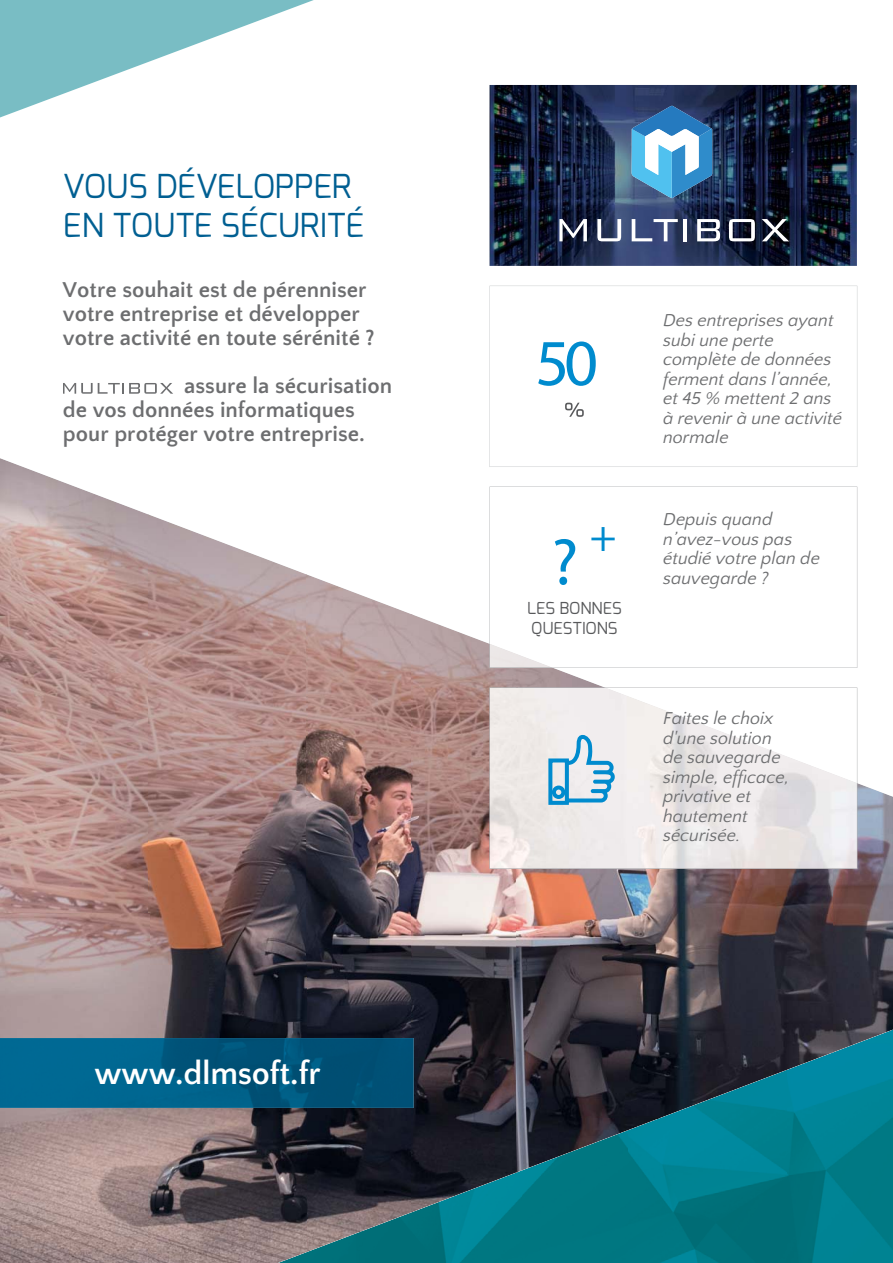
<style>
.page{position:relative;width:893px;height:1263px;background:#fff}
.page>*{position:absolute;margin:0;border:0;box-sizing:border-box;transform-origin:0 0}
.t1{font:500 66px "Maven Pro";color:#008bce}
.t2{font:500 45px "Maven Pro";color:#008bce}
.t3{font:33px/39.6px "Exo";color:#005f92}
.t4{font:700 33px "Quattrocento Sans";letter-spacing:-.01em;color:#fff}
.t5{font:700 22.5px/24px "Quattrocento Sans";color:#6d6e70}
.t6{font:italic 18px/19.5px "Quattrocento Sans";color:#6d6e70}
.t7{font:16.5px/19.8px "Exo";color:#58595b}
</style>
<div class="page">
<svg style="left:0;top:0;width:314px;height:118px"></svg>
<svg style="left:412px;top:455px;width:481px;height:808px"></svg>
<img style="left:833px;top:1054px;width:60px;height:13px">
<img style="left:570px;top:1119px;width:92px;height:50px">
<img style="left:517px;top:1174px;width:10px;height:47px">
<img style="left:0;top:458px;width:149px;height:805px">
<img style="left:149px;top:515px;width:157px;height:748px">
<img style="left:306px;top:574px;width:106px;height:689px">
<img style="left:411px;top:607px;width:106px;height:614px">
<img style="left:517px;top:668px;width:89px;height:19px">
<img style="left:833px;top:782px;width:60px;height:272px">
<img style="left:570px;top:869px;width:263px;height:250px">
<img style="left:517px;top:869px;width:53px;height:305px">
<img style="left:569px;top:1118px;width:92px;height:36px">
<img style="left:489px;top:85px;width:368px;height:181px">
<svg style="left:489px;top:286px;width:368px;height:181px"></svg>
<svg style="left:565px;top:403px;width:19px;height:14px"></svg>
<svg style="left:489px;top:487px;width:368px;height:181px"></svg>
<img style="left:489px;top:644px;width:64px;height:24px">
<img style="left:489px;top:687px;width:368px;height:182px">
<img style="left:0;top:1038px;width:414px;height:70px">
<svg style="left:548px;top:687px;width:309px;height:119px"></svg>
<svg style="left:559px;top:219px;width:28px;height:22px"></svg>
<svg style="left:597px;top:219px;width:24px;height:22px"></svg>
<svg style="left:632px;top:219px;width:46px;height:22px"></svg>
<hr style="left:683px;top:219px;width:4px;height:22px;background:#fff">
<svg style="left:697px;top:219px;width:23px;height:22px"></svg>
<svg style="left:729px;top:219px;width:26px;height:22px"></svg>
<svg style="left:762px;top:219px;width:27px;height:22px"></svg>
<svg style="left:631px;top:105px;width:81px;height:94px"></svg>
<svg style="left:63px;top:383px;width:110px;height:11px"></svg>
<h3 class="t3" style="left:63px;top:166px;width:303px">VOUS DÉVELOPPER<br>EN TOUTE SÉCURITÉ</h3>
<p class="t5" style="left:63px;top:279px;width:313px">Votre souhait est de pérenniser votre entreprise et développer votre activité en toute sérénité ?</p>
<p class="t5" style="left:63px;top:375px;width:331px;text-indent:121px">assure la sécurisation de vos données informatiques pour protéger votre entreprise.</p>
<h3 class="t4" style="left:94px;top:1056px;width:228px">www.dlmsoft.fr</h3>
<h1 class="t1" style="left:535px;top:324px;width:64px">50</h1>
<h1 class="t1" style="left:551px;top:523px;width:28px">?</h1>
<h2 class="t2" style="left:590px;top:509px;width:28px">+</h2>
<p class="t7" style="left:527px;top:598px;width:96px">LES BONNES<br>QUESTIONS</p>
<p class="t6" style="left:663px;top:311px;width:180px">Des entreprises ayant subi une perte complète de données ferment dans l’année, et 45 % mettent 2 ans à revenir à une activité normale</p>
<p class="t6" style="left:663px;top:510px;width:158px">Depuis quand n’avez-vous pas étudié votre plan de</p>
<p class="t6" style="left:663px;top:569px;width:107px">sauvegarde ?</p>
<p class="t6" style="left:663px;top:709px;width:128px">Faites le choix d'une solution de sauvegarde simple, efficace, privative et hautement sécurisée.</p>
</div>
